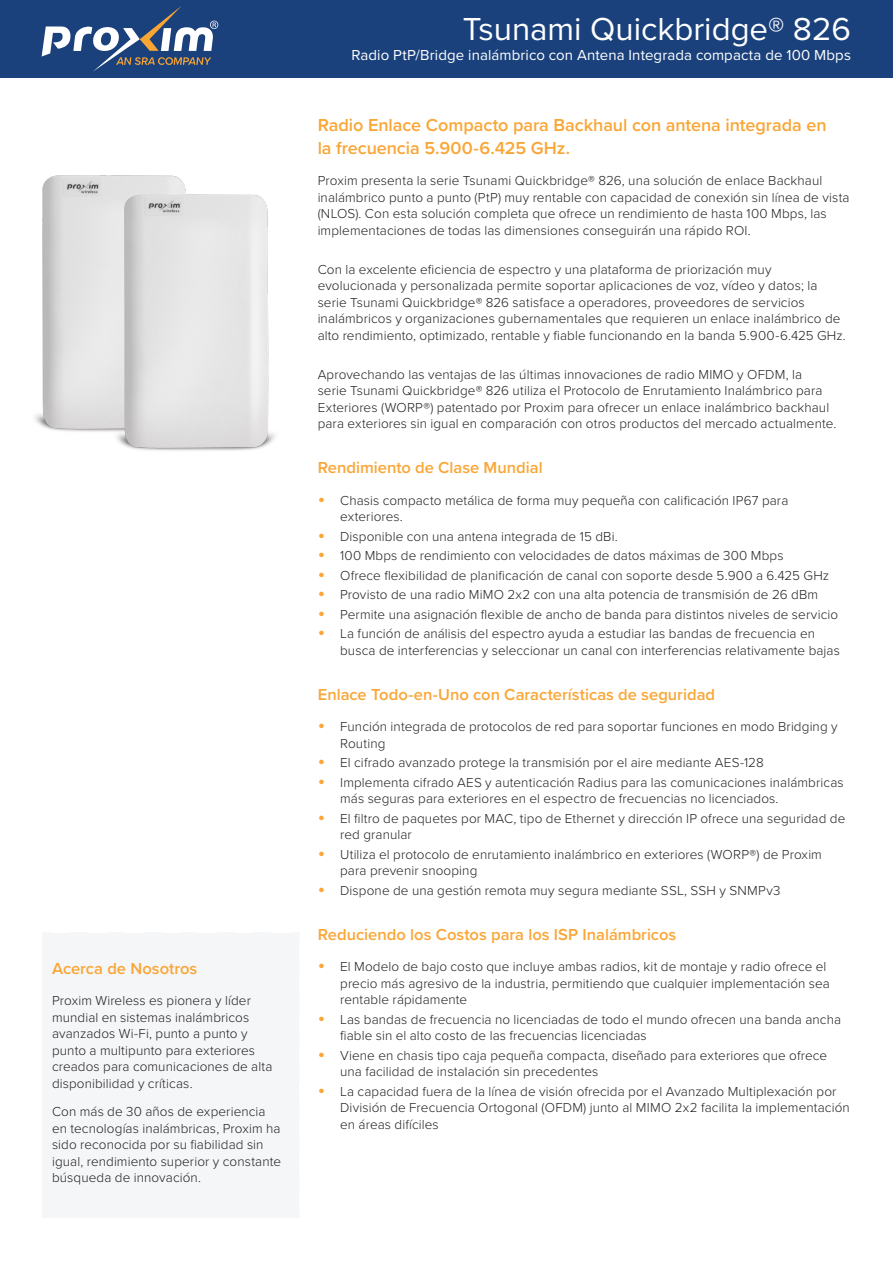
<style>
.page{position:relative;width:893px;height:1263px;background:#fff}
.page>*{position:absolute;margin:0;border:0;box-sizing:border-box;transform-origin:0 0}
.Heading_1_01{font:33px "Proxima Nova";color:#fff}
.Heading_2{font:600 18px/22.5px "Proxima Nova";letter-spacing:-.005em;color:#faa636}
.Heading_3{font:600 16.5px "Proxima Nova";color:#faa636}
.Heading_2_Caption{font:15px "Proxima Nova";letter-spacing:.01em;color:#fff}
.Body_Text_1{font:300 13.5px/16.5px "Proxima Nova";letter-spacing:.01em;color:#231f20}
.s1{font-weight:400;font-size:21px;color:#faa636}
</style>
<div class="page">
<div style="left:0;top:0;width:893px;height:77px;background:#1a417c"></div>
<svg style="left:42px;top:6px;width:176px;height:65px"></svg>
<div style="left:42px;top:933px;width:257px;height:285px;background:#f4f6f8"></div>
<img style="left:35px;top:175px;width:240px;height:276px">
<p class="Heading_3" style="left:52px;top:956px;width:147px">Acerca de Nosotros</p>
<p class="Body_Text_1" style="left:52px;top:991px;width:222px">Proxim Wireless es pionera y líder mundial en sistemas inalámbricos avanzados Wi-Fi, punto a punto y punto a multipunto para exteriores creados para comunicaciones de alta disponibilidad y críticas.</p>
<p class="Body_Text_1" style="left:52px;top:1102px;width:231px">Con más de 30 años de experiencia en tecnologías inalámbricas, Proxim ha sido reconocida por su fiabilidad sin igual, rendimiento superior y constante búsqueda de innovación.</p>
<p class="Heading_1_01" style="left:463px;top:5px;width:390px">Tsunami Quickbridge® 826</p>
<p class="Heading_2_Caption" style="left:351px;top:44px;width:501px">Radio PtP/Bridge inalámbrico con Antena Integrada compacta de 100 Mbps</p>
<p class="Heading_2" style="left:318px;top:113px;width:510px">Radio Enlace Compacto para Backhaul con antena integrada en la frecuencia 5.900-6.425 GHz.</p>
<p class="Body_Text_1" style="left:318px;top:172px;width:533px">Proxim presenta la serie Tsunami Quickbridge® 826, una solución de enlace Backhaul inalámbrico punto a punto (PtP) muy rentable con capacidad de conexión sin línea de vista (NLOS). Con esta solución completa que ofrece un rendimiento de hasta 100 Mbps, las implementaciones de todas las dimensiones conseguirán una rápido ROI.</p>
<p class="Body_Text_1" style="left:318px;top:260px;width:530px">Con la excelente eficiencia de espectro y una plataforma de priorización muy evolucionada y personalizada permite soportar aplicaciones de voz, vídeo y datos; la serie Tsunami Quickbridge® 826 satisface a operadores, proveedores de servicios inalámbricos y organizaciones gubernamentales que requieren un enlace inalámbrico de alto rendimiento, optimizado, rentable y fiable funcionando en la banda 5.900-6.425 GHz.</p>
<p class="Body_Text_1" style="left:318px;top:365px;width:520px">Aprovechando las ventajas de las últimas innovaciones de radio MIMO y OFDM, la<br>serie Tsunami Quickbridge® 826 utiliza el Protocolo de Enrutamiento Inalámbrico para Exteriores (WORP®) patentado por Proxim para ofrecer un enlace inalámbrico backhaul para exteriores sin igual en comparación con otros productos del mercado actualmente.</p>
<p class="Heading_3" style="left:318px;top:455px;width:226px">Rendimiento de Clase Mundial</p>
<p class="Body_Text_1" style="left:340px;top:491px;width:450px;text-indent:-22px"><span class="s1">•</span> Chasis compacto metálica de forma muy pequeña con calificación IP67 para exteriores.</p>
<p class="Body_Text_1" style="left:318px;top:527px;width:302px"><span class="s1">•</span> Disponible con una antena integrada de 15 dBi.</p>
<p class="Body_Text_1" style="left:318px;top:547px;width:467px"><span class="s1">•</span> 100 Mbps de rendimiento con velocidades de datos máximas de 300 Mbps</p>
<p class="Body_Text_1" style="left:318px;top:566px;width:513px"><span class="s1">•</span> Ofrece flexibilidad de planificación de canal con soporte desde 5.900 a 6.425 GHz</p>
<p class="Body_Text_1" style="left:318px;top:586px;width:502px"><span class="s1">•</span> Provisto de una radio MiMO 2x2 con una alta potencia de transmisión de 26 dBm</p>
<p class="Body_Text_1" style="left:318px;top:605px;width:522px"><span class="s1">•</span> Permite una asignación flexible de ancho de banda para distintos niveles de servicio</p>
<p class="Body_Text_1" style="left:340px;top:625px;width:501px;text-indent:-22px"><span class="s1">•</span> La función de análisis del espectro ayuda a estudiar las bandas de frecuencia en busca de interferencias y seleccionar un canal con interferencias relativamente bajas</p>
<p class="Heading_3" style="left:318px;top:682px;width:399px">Enlace Todo-en-Uno con Características de seguridad</p>
<p class="Body_Text_1" style="left:340px;top:718px;width:499px;text-indent:-22px"><span class="s1">•</span> Función integrada de protocolos de red para soportar funciones en modo Bridging y<br>Routing</p>
<p class="Body_Text_1" style="left:318px;top:754px;width:448px"><span class="s1">•</span> El cifrado avanzado protege la transmisión por el aire mediante AES-128</p>
<p class="Body_Text_1" style="left:340px;top:773px;width:505px;text-indent:-22px"><span class="s1">•</span> Implementa cifrado AES y autenticación Radius para las comunicaciones inalámbricas más seguras para exteriores en el espectro de frecuencias no licenciados.</p>
<p class="Body_Text_1" style="left:340px;top:809px;width:507px;text-indent:-22px"><span class="s1">•</span> El filtro de paquetes por MAC, tipo de Ethernet y dirección IP ofrece una seguridad de red granular</p>
<p class="Body_Text_1" style="left:340px;top:845px;width:483px;text-indent:-22px"><span class="s1">•</span> Utiliza el protocolo de enrutamiento inalámbrico en exteriores (WORP®) de Proxim para prevenir snooping</p>
<p class="Body_Text_1" style="left:318px;top:881px;width:464px"><span class="s1">•</span> Dispone de una gestión remota muy segura mediante SSL, SSH y SNMPv3</p>
<p class="Heading_3" style="left:318px;top:922px;width:360px">Reduciendo los Costos para los ISP Inalámbricos</p>
<p class="Body_Text_1" style="left:340px;top:958px;width:491px;text-indent:-22px"><span class="s1">•</span> El Modelo de bajo costo que incluye ambas radios, kit de montaje y radio ofrece el precio más agresivo de la industria, permitiendo que cualquier implementación sea rentable rápidamente</p>
<p class="Body_Text_1" style="left:340px;top:1010px;width:502px;text-indent:-22px"><span class="s1">•</span> Las bandas de frecuencia no licenciadas de todo el mundo ofrecen una banda ancha fiable sin el alto costo de las frecuencias licenciadas</p>
<p class="Body_Text_1" style="left:340px;top:1046px;width:488px;text-indent:-22px"><span class="s1">•</span> Viene en chasis tipo caja pequeña compacta, diseñado para exteriores que ofrece una facilidad de instalación sin precedentes</p>
<p class="Body_Text_1" style="left:340px;top:1082px;width:511px;text-indent:-22px"><span class="s1">•</span> La capacidad fuera de la línea de visión ofrecida por el Avanzado Multiplexación por<br>División de Frecuencia Ortogonal (OFDM) junto al MIMO 2x2 facilita la implementación en áreas difíciles</p>
</div>
